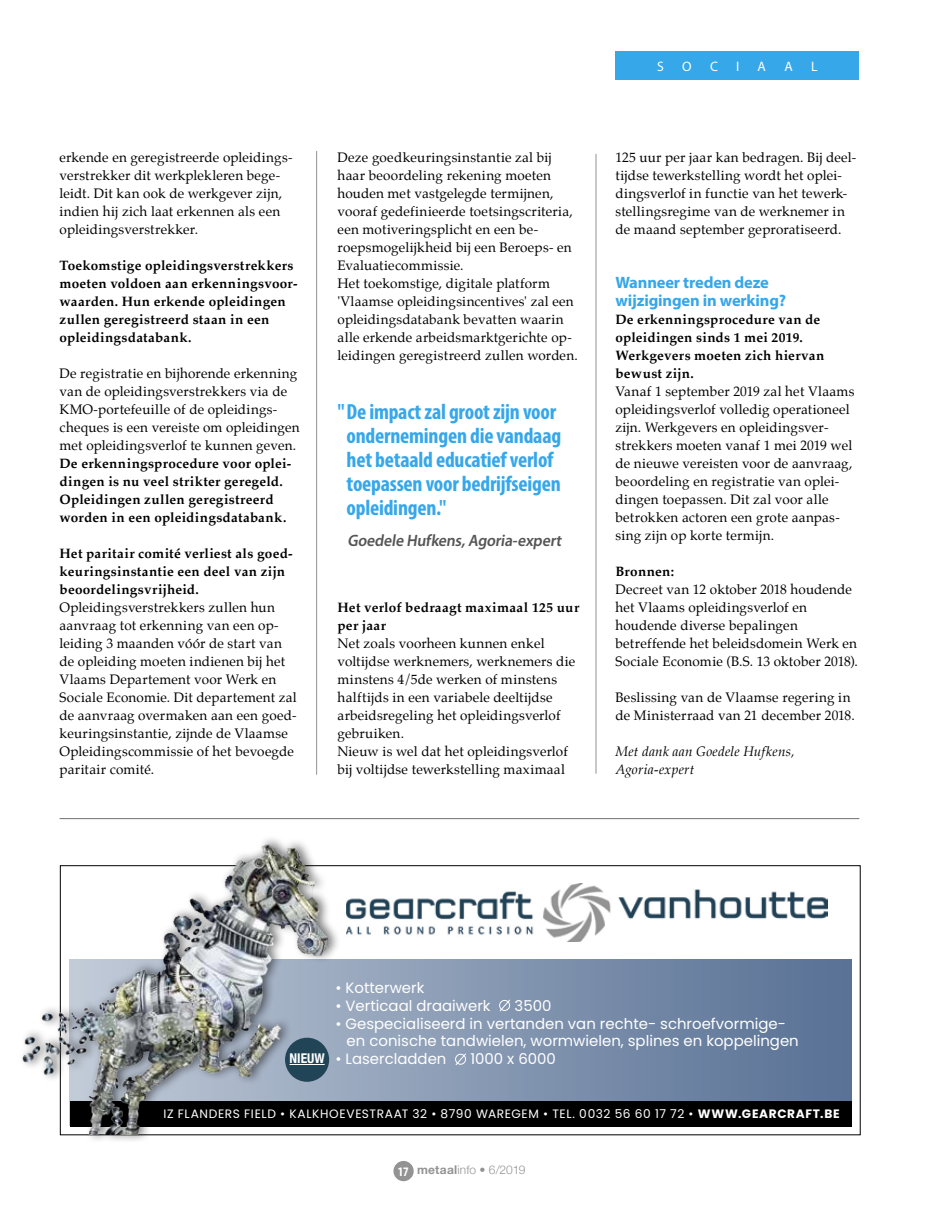
<style>
.page{position:relative;width:936px;height:1212px;background:#fff}
.page>*{position:absolute;margin:0;border:0;box-sizing:border-box;transform-origin:0 0}
.t1{font:700 condensed 21.9px/24px "Myriad Pro";letter-spacing:-.01em;color:#36a7e9}
.t2{font:700 16.5px/18px "Myriad Pro";letter-spacing:-.01em;color:#36a7e9}
.t3{font:600 16.5px "Myriad Pro";color:#555;scale:.95 1}
.t4{font:14.85px/17.9px "Poppins";color:#fff}
.t5{font:13.65px "Myriad Pro";color:#fff}
.t6{font:13.5px/18px "Palatino";letter-spacing:.015em;color:#000}
.t7{font:700 13.5px/18px "Palatino";letter-spacing:.02em;color:#000}
.t8{font:italic 13.5px/18px "Palatino";letter-spacing:.015em;color:#000}
.t9{font:700 condensed 13.5px "Helvetica Neue";color:#fff}
.t10{font:12.15px "Poppins";letter-spacing:.045em;color:#fff}
.t11{font:300 12px "Helvetica Neue";color:#939393}
.s1{font-weight:700}
.s2{font-family:"Myriad Pro";font-weight:700;font-stretch:condensed;font-size:13.05px;color:#fff}
</style>
<div class="page">
<div style="left:393px;top:1161px;width:20px;height:20px;background:#939393;border-radius:50%"></div>
<div style="left:615px;top:51px;width:244px;height:29px;background:#36a7e9"></div>
<svg style="left:341px;top:941px;width:513px;height:195px;background:#8a9bb3"></svg>
<div style="left:70px;top:1101px;width:781px;height:25px;background:#000"></div>
<img style="left:374px;top:884px;width:453px;height:57px">
<svg style="left:499px;top:999px;width:11px;height:13px"></svg>
<div style="left:499px;top:1000px;width:11px;height:11px;border:1px solid #fff;border-radius:50%"></div>
<svg style="left:455px;top:1053px;width:11px;height:13px"></svg>
<div style="left:455px;top:1054px;width:11px;height:10px;border:1px solid #fff;border-radius:50%"></div>
<div style="left:19px;top:835px;width:322px;height:309px;background:#000;opacity:.53"></div>
<img style="left:19px;top:840px;width:355px;height:294px">
<hr style="left:60px;top:818px;width:799px;height:1px;background:#6f6f6f">
<hr style="left:316px;top:151px;width:1px;height:624px;background:#939393">
<hr style="left:595px;top:154px;width:1px;height:620px;background:#939393">
<p class="t6" style="left:60px;top:148px;width:234px">erkende en geregistreerde opleidings&shy;verstrekker dit werkplekleren bege&shy;leidt. Dit kan ook de werkgever zijn, indien hij zich laat erkennen als een opleidingsverstrekker.</p>
<p class="t7" style="left:60px;top:256px;width:240px">Toekomstige opleidingsverstrekkers moeten voldoen aan erkenningsvoor&shy;waarden. Hun erkende opleidingen zullen geregistreerd staan in een opleidingsdatabank.</p>
<p class="t6" style="left:60px;top:364px;width:241px">De registratie en bijhorende erkenning van de opleidingsverstrekkers via de KMO-portefeuille of de opleidings&shy;cheques is een vereiste om opleidingen met opleidingsverlof te kunnen geven.</p>
<p class="t7" style="left:60px;top:454px;width:233px">De erkenningsprocedure voor oplei&shy;dingen is nu veel strikter geregeld.<br>Opleidingen zullen geregistreerd worden in een opleidingsdatabank.</p>
<p class="t7" style="left:60px;top:544px;width:235px">Het paritair comité verliest als goed&shy;keuringsinstantie een deel van zijn beoordelingsvrijheid.</p>
<p class="t6" style="left:60px;top:598px;width:239px">Opleidingsverstrekkers zullen hun aanvraag tot erkenning van een op&shy;leiding 3 maanden vóór de start van de opleiding moeten indienen bij het Vlaams Departement voor Werk en Sociale Economie. Dit departement zal de aanvraag overmaken aan een goed&shy;keuringsinstantie, zijnde de Vlaamse Opleidingscommissie of het bevoegde paritair comité.</p>
<p class="t6" style="left:337px;top:148px;width:242px">Deze goedkeuringsinstantie zal bij haar beoordeling rekening moeten houden met vastgelegde termijnen, vooraf gedefinieerde toetsingscriteria, een motiveringsplicht en een be&shy;roepsmogelijkheid bij een Beroeps- en Evaluatiecommissie.<br>Het toekomstige, digitale platform 'Vlaamse opleidingsincentives' zal een opleidingsdatabank bevatten waarin alle erkende arbeidsmarktgerichte op&shy;leidingen geregistreerd zullen worden.</p>
<h1 class="t1" style="left:346px;top:399px;width:216px;text-indent:-9px">"De impact zal groot zijn voor ondernemingen die vandaag het betaald educatief verlof toepassen voor bedrijfseigen opleidingen."</h1>
<p class="t3" style="left:347px;top:531px;width:229px">Goedele Hufkens,Agoria-expert</p>
<p class="t7" style="left:337px;top:598px;width:243px">Het verlof bedraagt maximaal 125 uur per jaar</p>
<p class="t6" style="left:337px;top:634px;width:239px">Net zoals voorheen kunnen enkel voltijdse werknemers, werknemers die minstens 4/5de werken of minstens halftijds in een variabele deeltijdse arbeidsregeling het opleidingsverlof gebruiken.<br>Nieuw is wel dat het opleidingsverlof bij voltijdse tewerkstelling maximaal</p>
<p class="t5" style="left:657px;top:58px;width:8px">S</p>
<p class="t5" style="left:682px;top:58px;width:11px">O</p>
<p class="t5" style="left:710px;top:58px;width:9px">C</p>
<p class="t5" style="left:736px;top:58px;width:5px">I</p>
<p class="t5" style="left:757px;top:58px;width:10px">A</p>
<p class="t5" style="left:784px;top:58px;width:10px">A</p>
<p class="t5" style="left:811px;top:58px;width:8px">L</p>
<p class="t6" style="left:615px;top:148px;width:242px">125 uur per jaar kan bedragen. Bij deel&shy;tijdse tewerkstelling wordt het oplei&shy;dingsverlof in functie van het tewerk&shy;stellingsregime van de werknemer in de maand september geproratiseerd.</p>
<p class="t2" style="left:615px;top:273px;width:172px">Wanneer treden deze wijzigingen in werking?</p>
<p class="t7" style="left:615px;top:310px;width:210px">De erkenningsprocedure van de opleidingen sinds 1 mei 2019.<br>Werkgevers moeten zich hiervan bewust zijn.</p>
<p class="t6" style="left:615px;top:382px;width:240px">Vanaf 1 september 2019 zal het Vlaams opleidingsverlof volledig operationeel zijn. Werkgevers en opleidingsver&shy;strekkers moeten vanaf 1 mei 2019 wel de nieuwe vereisten voor de aanvraag, beoordeling en registratie van oplei&shy;dingen toepassen. Dit zal voor alle betrokken actoren een grote aanpas&shy;sing zijn op korte termijn.</p>
<p class="t7" style="left:615px;top:562px;width:60px">Bronnen:</p>
<p class="t6" style="left:615px;top:580px;width:244px">Decreet van 12 oktober 2018 houdende het Vlaams opleidingsverlof en houdende diverse bepalingen betreffende het beleidsdomein Werk en Sociale Economie (B.S. 13 oktober 2018).</p>
<p class="t6" style="left:615px;top:688px;width:241px">Beslissing van de Vlaamse regering in de Ministerraad van 21 december 2018.</p>
<p class="t8" style="left:615px;top:742px;width:180px">Met dank aan Goedele Hufkens,<br>Agoria-expert</p>
<p class="t9" style="left:289px;top:1047px;width:37px">NIEUW</p>
<p class="t4" style="left:335px;top:979px;width:90px">• Kotterwerk</p>
<p class="t4" style="left:335px;top:996px;width:157px">• Verticaal draaiwerk</p>
<p class="t4" style="left:514px;top:996px;width:38px">3500</p>
<p class="t4" style="left:346px;top:1014px;width:453px;text-indent:-11px">• Gespecialiseerd in vertanden van rechte- schroefvormige&shy;en conische tandwielen, wormwielen, splines en koppelingen</p>
<p class="t4" style="left:335px;top:1050px;width:112px">• Lasercladden</p>
<p class="t4" style="left:470px;top:1050px;width:87px">1000 x 6000</p>
<p class="t10" style="left:164px;top:1106px;width:677px">IZ FLANDERS FIELD • KALKHOEVESTRAAT 32 • 8790 WAREGEM • TEL. 0032 56 60 17 72 • <span class="s1">WWW.GEARCRAFT.BE</span></p>
<p class="t11" style="left:398px;top:1159px;width:129px"><span class="s2">17</span> <span class="s1">metaal</span>info • 6/2019</p>
</div>
